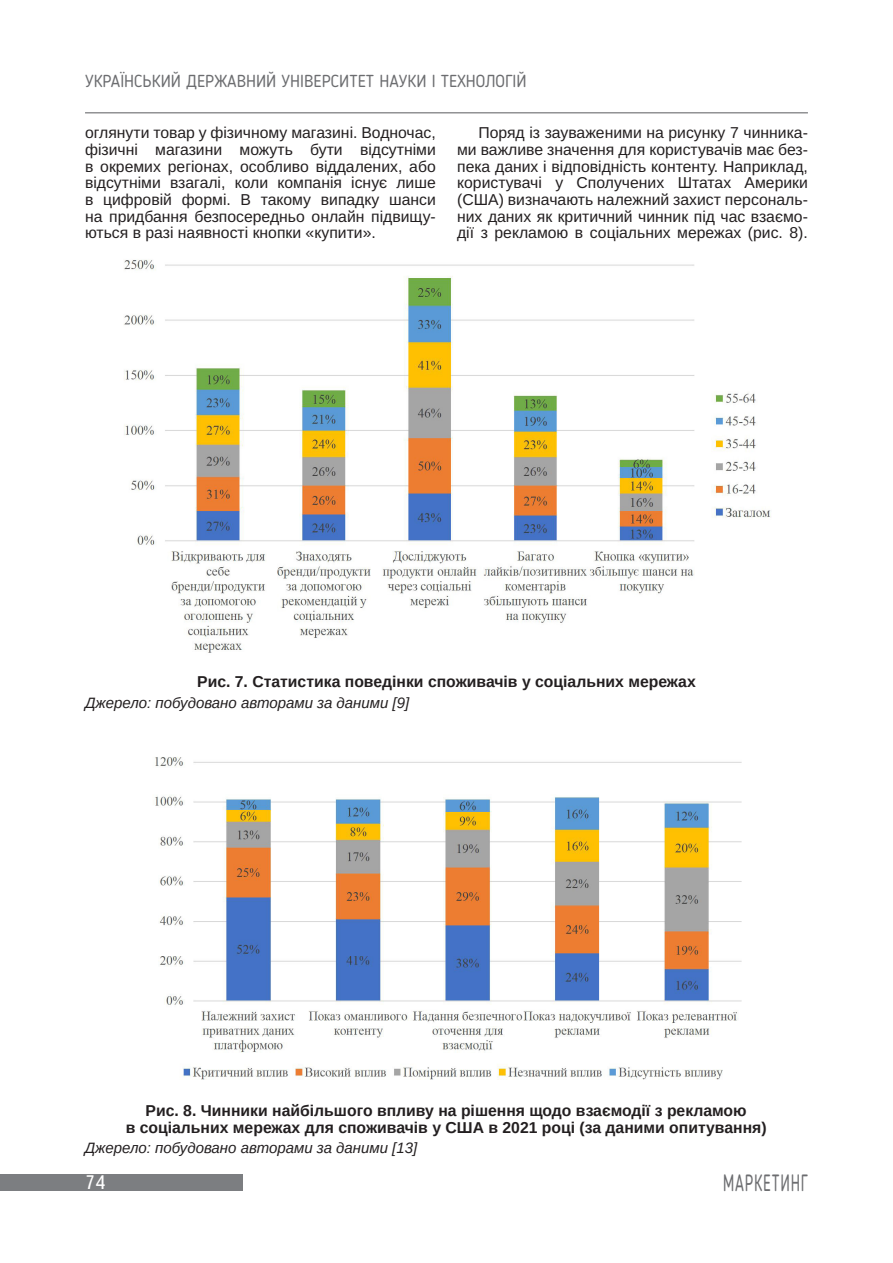
<style>
.page{position:relative;width:893px;height:1263px;background:#fff}
.page>*{position:absolute;margin:0;border:0;box-sizing:border-box;transform-origin:0 0}
.t1{font:23.4px "Blogger Sans";letter-spacing:.05em;color:#6c6d70;scale:.69 1}
.t2{font:19.5px "Ukrainian Text";color:#fff}
.t3{font:17.25px "Blogger Sans";color:#6c6d70}
.Текст_основной_G{font:15.75px/16.6px "Arimo";color:#231f20;text-align:justify}
.Рисунок{font:700 15.75px/16.5px "Arimo";color:#231f20;text-align:center}
.Джерело{font:italic 15px "Arimo";color:#231f20}
</style>
<div class="page">
<hr style="left:85px;top:112px;width:723px;height:1px;background:#6c6d70">
<div style="left:0;top:1173px;width:242px;height:17px;background:#7c7e81"></div>
<img style="left:124px;top:259px;width:647px;height:394px">
<img style="left:155px;top:757px;width:587px;height:323px">
<p class="t3" style="left:85px;top:70px;width:443px">УКРАЇНСЬКИЙ ДЕРЖАВНИЙ УНІВЕРСИТЕТ НАУКИ І ТЕХНОЛОГІЙ</p>
<p class="Текст_основной_G" style="left:85px;top:125px;width:352px">оглянути товар у фізичному магазині. Водночас, фізичні магазини можуть бути відсутніми в окремих регіонах, особливо віддалених, або відсутніми взагалі, коли компанія існує лише в цифровій формі. В такому випадку шанси на придбання безпосередньо онлайн підвищу&shy;ються в разі наявності кнопки «купити».</p>
<p class="Текст_основной_G" style="left:457px;top:125px;width:352px;text-indent:21px">Поряд із зауваженими на рисунку 7 чинника&shy;ми важливе значення для користувачів має без&shy;пека даних і відповідність контенту. Наприклад, користувачі у Сполучених Штатах Америки (США) визначають належний захист персональ&shy;них даних як критичний чинник під час взаємо&shy;дії з рекламою в соціальних мережах (рис. 8).</p>
<p class="Рисунок" style="left:197px;top:674px;width:500px">Рис. 7. Статистика поведінки споживачів у соціальних мережах</p>
<p class="Джерело" style="left:85px;top:693px;width:326px">Джерело: побудовано авторами за даними [9]</p>
<p class="Рисунок" style="left:126px;top:1103px;width:642px">Рис. 8. Чинники найбільшого впливу на рішення щодо взаємодії з рекламою<br>в соціальних мережах для споживачів у США в 2021 році (за даними опитування)</p>
<p class="Джерело" style="left:85px;top:1138px;width:334px">Джерело: побудовано авторами за даними [13]</p>
<p class="t2" style="left:85px;top:1172px;width:22px">74</p>
<h1 class="t1" style="left:723px;top:1168px;width:125px">МАРКЕТИНГ</h1>
</div>
